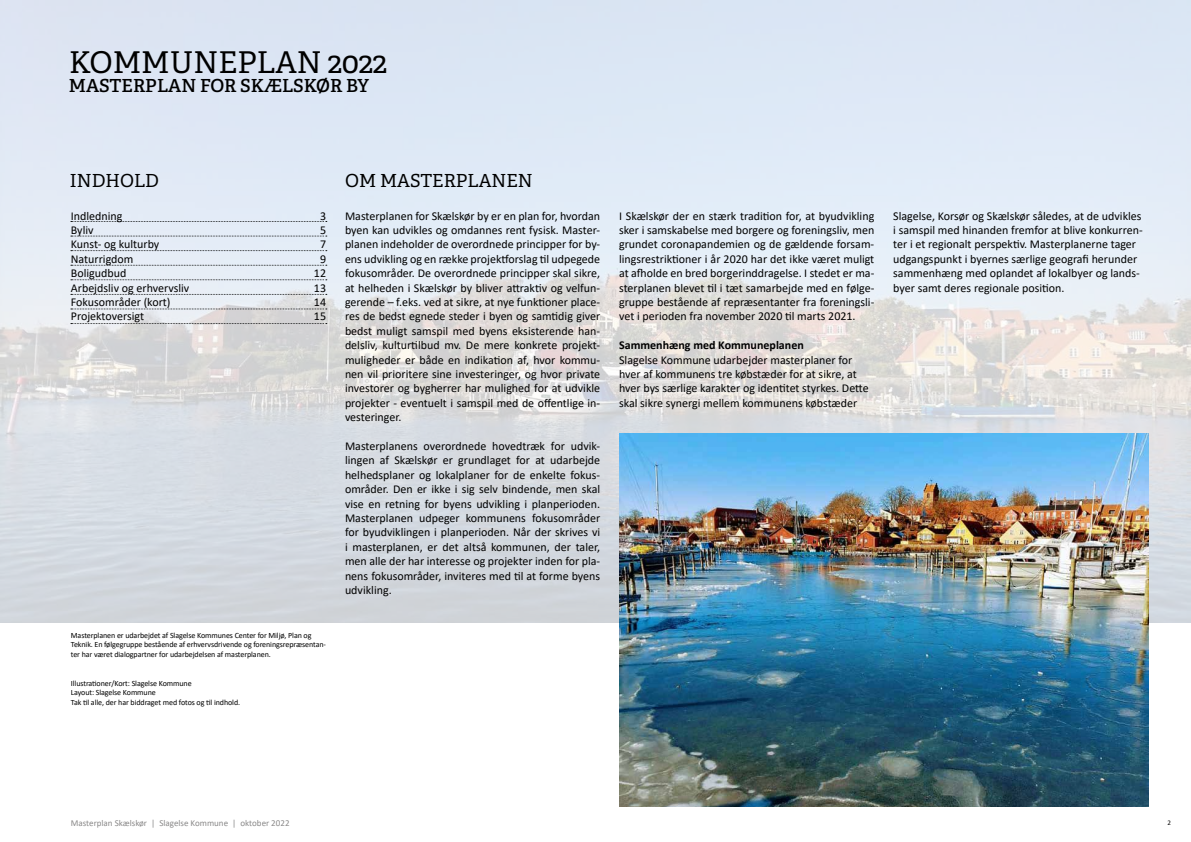
<style>
.page{position:relative;width:1191px;height:842px;background:#fff}
.page>*{position:absolute;margin:0;border:0;box-sizing:border-box;transform-origin:0 0}
.t1{font:30px "Adelle";color:#000}
.t2{font:600 18px "Adelle";color:#000}
.t3{font:18px "Adelle";color:#000}
.t4{font:12px/14.4px "Calibri";color:#000}
.t5{font:700 12px "Calibri";color:#000}
.t6{font:9px "Calibri";color:#8a8989}
.t7{font:8px/9.6px "Calibri";letter-spacing:-.01em;color:#000}
.t8{font:7px "Calibri";color:#000}
</style>
<div class="page">
<img style="left:0;top:0;width:1190px;height:622px">
<img style="left:619px;top:433px;width:529px;height:373px">
<svg style="left:71px;top:221px;width:256px;height:1px"></svg>
<svg style="left:71px;top:250px;width:256px;height:1px"></svg>
<svg style="left:71px;top:265px;width:256px;height:1px"></svg>
<svg style="left:71px;top:280px;width:256px;height:1px"></svg>
<svg style="left:71px;top:294px;width:256px;height:1px"></svg>
<svg style="left:71px;top:309px;width:256px;height:1px"></svg>
<svg style="left:71px;top:323px;width:256px;height:1px"></svg>
<svg style="left:71px;top:236px;width:256px;height:1px"></svg>
<h1 class="t1" style="left:69px;top:44px;width:319px">KOMMUNEPLAN 2022</h1>
<h2 class="t2" style="left:69px;top:74px;width:302px">MASTERPLAN FOR SKÆLSKØR BY</h2>
<h2 class="t3" style="left:70px;top:169px;width:91px">INDHOLD</h2>
<h2 class="t3" style="left:345px;top:169px;width:189px">OM MASTERPLANEN</h2>
<p class="t4" style="left:345px;top:208px;width:257px;text-align:justify">Masterplanen for Skælskør by er en plan for, hvordan byen kan udvikles og omdannes rent fysisk. Master&shy;planen indeholder de overordnede principper for by&shy;ens udvikling og en række projektforslag til udpegede fokusområder. De overordnede principper skal sikre, at helheden i Skælskør by bliver attraktiv og velfun&shy;gerende – f.eks. ved at sikre, at nye funktioner place&shy;res de bedst egnede steder i byen og samtidig giver bedst muligt samspil med byens eksisterende han&shy;delsliv, kulturtilbud mv. De mere konkrete projekt&shy;muligheder er både en indikation af, hvor kommu&shy;nen vil prioritere sine investeringer, og hvor private investorer og bygherrer har mulighed for at udvikle projekter - eventuelt i samspil med de offentlige in&shy;vesteringer.</p>
<p class="t4" style="left:345px;top:439px;width:257px;text-align:justify">Masterplanens overordnede hovedtræk for udvik&shy;lingen af Skælskør er grundlaget for at udarbejde helhedsplaner og lokalplaner for de enkelte fokus&shy;områder. Den er ikke i sig selv bindende, men skal vise en retning for byens udvikling i planperioden.<br>Masterplanen udpeger kommunens fokusområder for byudviklingen i planperioden. Når der skrives vi i masterplanen, er det altså kommunen, der taler, men alle der har interesse og projekter inden for pla&shy;nens fokusområder, inviteres med til at forme byens udvikling.</p>
<p class="t4" style="left:71px;top:208px;width:120px">Indledning<br>Byliv<br>Kunst- og kulturby<br>Naturrigdom<br>Boligudbud<br>Arbejdsliv og erhvervsliv<br>Fokusområder (kort)<br>Projektoversigt</p>
<p class="t4" style="left:314px;top:208px;width:14px;text-align:center">3<br>5<br>7<br>9<br>12<br>13<br>14<br>15</p>
<p class="t7" style="left:71px;top:630px;width:257px">Masterplanen er udarbejdet af Slagelse Kommunes Center for Miljø, Plan og<br>Teknik. En følgegruppe bestående af erhvervsdrivende og foreningsrepræsentan&shy;ter har været dialogpartner for udarbejdelsen af masterplanen.</p>
<p class="t7" style="left:71px;top:678px;width:171px">Illustrationer/Kort: Slagelse Kommune<br>Layout: Slagelse Kommune<br>Tak til alle, der har biddraget med fotos og til indhold.</p>
<p class="t4" style="left:619px;top:208px;width:257px;text-align:justify">I Skælskør der en stærk tradition for, at byudvikling sker i samskabelse med borgere og foreningsliv, men grundet coronapandemien og de gældende forsam&shy;lingsrestriktioner i år 2020 har det ikke været muligt at afholde en bred borgerinddragelse. I stedet er ma&shy;sterplanen blevet til i tæt samarbejde med en følge&shy;gruppe bestående af repræsentanter fra foreningsli&shy;vet i perioden fra november 2020 til marts 2021.</p>
<p class="t5" style="left:619px;top:337px;width:186px">Sammenhæng med Kommuneplanen</p>
<p class="t4" style="left:619px;top:352px;width:251px">Slagelse Kommune udarbejder masterplaner for hver af kommunens tre købstæder for at sikre, at hver bys særlige karakter og identitet styrkes. Dette skal sikre synergi mellem kommunens købstæder</p>
<p class="t4" style="left:893px;top:208px;width:251px">Slagelse, Korsør og Skælskør således, at de udvikles i samspil med hinanden fremfor at blive konkurren&shy;ter i et regionalt perspektiv. Masterplanerne tager udgangspunkt i byernes særlige geografi herunder sammenhæng med oplandet af lokalbyer og lands&shy;byer samt deres regionale position.</p>
<p class="t6" style="left:71px;top:817px;width:220px">Masterplan Skælskør | Slagelse Kommune | oktober 2022</p>
<p class="t8" style="left:1167px;top:817px;width:5px">2</p>
</div>
